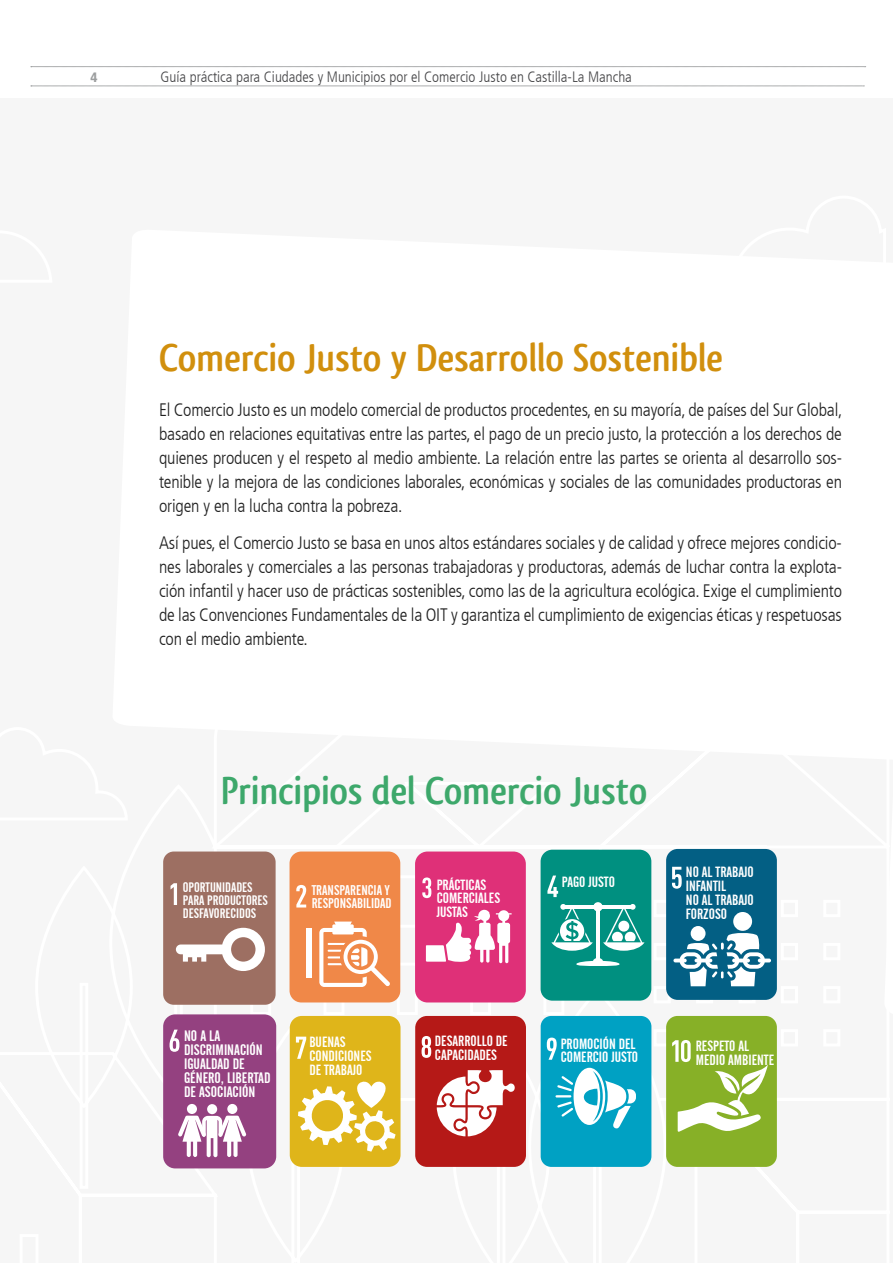
<style>
.page{position:relative;width:893px;height:1263px;background:#fff}
.page>*{position:absolute;margin:0;border:0;box-sizing:border-box;transform-origin:0 0}
.t1{font:700 40.5px "Qlassik";color:#d18f0d}
.t2{font:700 40.5px "Qlassik";color:#3da86b}
.t3{font:300 condensed 18px/24px "Frutiger LT";letter-spacing:-.01em;color:#212121;text-align:justify}
.t4{font:300 condensed 15px "Frutiger LT";color:#464648}
.t5{font:15px/14.1px "Alternate Gothic No 2 BT";color:#fff}
.t6{font:14.7px/14px "Alternate Gothic No 2 BT";color:#fff}
.t7{font:14.1px/13.2px "Alternate Gothic No 2 BT";color:#fff}
.t8{font:13.65px/12.9px "Alternate Gothic No 2 BT";color:#fff}
.t9{font:900 condensed 13.5px "Frutiger LT";color:#9c9e9f}
</style>
<div class="page">
<svg style="left:31px;top:66px;width:835px;height:1px"></svg>
<svg style="left:31px;top:86px;width:833px;height:1px"></svg>
<div style="left:0;top:98px;width:893px;height:1165px;background:#f6f6f6"></div>
<div style="left:290px;top:1016px;width:110px;height:151px;background:#dfb51a;border-radius:12px"></div>
<svg style="left:296px;top:1037px;width:10px;height:22px"></svg>
<svg style="left:298px;top:1081px;width:98px;height:71px"></svg>
<div style="left:541px;top:850px;width:110px;height:151px;background:#009080;border-radius:12px"></div>
<svg style="left:547px;top:875px;width:11px;height:22px"></svg>
<svg style="left:593px;top:902px;width:10px;height:9px"></svg>
<hr style="left:596px;top:909px;width:4px;height:52px;background:#fff">
<hr style="left:563px;top:905px;width:70px;height:4px;background:#fff">
<svg style="left:576px;top:961px;width:44px;height:5px"></svg>
<svg style="left:551px;top:904px;width:42px;height:47px"></svg>
<svg style="left:603px;top:904px;width:41px;height:47px"></svg>
<div style="left:290px;top:851px;width:110px;height:151px;background:#f08848;border-radius:12px"></div>
<svg style="left:319px;top:921px;width:71px;height:66px"></svg>
<div style="left:306px;top:927px;width:6px;height:50px;background:#fff"></div>
<svg style="left:296px;top:885px;width:10px;height:22px"></svg>
<div style="left:666px;top:849px;width:111px;height:151px;background:#035f84;border-radius:12px"></div>
<svg style="left:672px;top:867px;width:10px;height:22px"></svg>
<div style="left:691px;top:926px;width:14px;height:15px;background:#fff;border-radius:50%"></div>
<div style="left:733px;top:912px;width:19px;height:19px;background:#fff;border-radius:50%"></div>
<svg style="left:673px;top:933px;width:98px;height:53px"></svg>
<div style="left:415px;top:1016px;width:111px;height:151px;background:#b51917;border-radius:12px"></div>
<svg style="left:422px;top:1036px;width:9px;height:22px"></svg>
<svg style="left:437px;top:1070px;width:78px;height:66px"></svg>
<div style="left:666px;top:1016px;width:111px;height:151px;background:#87b027;border-radius:11px"></div>
<svg style="left:672px;top:1040px;width:96px;height:92px"></svg>
<div style="left:163px;top:851px;width:113px;height:154px;background:#9d6f62;border-radius:11px"></div>
<svg style="left:171px;top:883px;width:6px;height:22px"></svg>
<svg style="left:176px;top:928px;width:89px;height:43px"></svg>
<div style="left:415px;top:851px;width:111px;height:151px;background:#df3078;border-radius:12px"></div>
<svg style="left:422px;top:877px;width:9px;height:21px"></svg>
<svg style="left:426px;top:910px;width:86px;height:53px"></svg>
<div style="left:541px;top:1016px;width:110px;height:151px;background:#00a1c3;border-radius:11px"></div>
<svg style="left:547px;top:1037px;width:10px;height:23px"></svg>
<svg style="left:556px;top:1068px;width:80px;height:61px"></svg>
<div style="left:163px;top:1014px;width:113px;height:154px;background:#944180;border-radius:12px"></div>
<svg style="left:170px;top:1030px;width:9px;height:22px"></svg>
<div style="left:207px;top:1104px;width:10px;height:10px;background:#fff;border-radius:50%"></div>
<div style="left:187px;top:1104px;width:10px;height:10px;background:#fff;border-radius:50%"></div>
<svg style="left:178px;top:1115px;width:68px;height:42px"></svg>
<div style="left:227px;top:1104px;width:10px;height:10px;background:#fff;border-radius:50%"></div>
<p class="t9" style="left:90px;top:69px;width:9px">4</p>
<p class="t4" style="left:161px;top:68px;width:473px">Guía práctica para Ciudades y Municipios por el Comercio Justo en Castilla-La Mancha</p>
<h1 class="t1" style="left:159px;top:334px;width:566px">Comercio Justo y Desarrollo Sostenible</h1>
<p class="t3" style="left:159px;top:398px;width:685px">El Comercio Justo es un modelo comercial de productos procedentes, en su mayoría, de países del Sur Global, basado en relaciones equitativas entre las partes, el pago de un precio justo, la protección a los derechos de quienes producen y el respeto al medio ambiente. La relación entre las partes se orienta al desarrollo sos&shy;tenible y la mejora de las condiciones laborales, económicas y sociales de las comunidades productoras en origen y en la lucha contra la pobreza.</p>
<p class="t3" style="left:159px;top:530px;width:684px">Así pues, el Comercio Justo se basa en unos altos estándares sociales y de calidad y ofrece mejores condicio&shy;nes laborales y comerciales a las personas trabajadoras y productoras, además de luchar contra la explota&shy;ción infantil y hacer uso de prácticas sostenibles, como las de la agricultura ecológica. Exige el cumplimiento de las Convenciones Fundamentales de la OIT y garantiza el cumplimiento de exigencias éticas y respetuosas con el medio ambiente.</p>
<h1 class="t2" style="left:221px;top:767px;width:428px">Principios del Comercio Justo</h1>
<p class="t8" style="left:183px;top:881px;width:87px">OPORTUNIDADES<br>PARA PRODUCTORES<br>DESFAVORECIDOS</p>
<p class="t6" style="left:437px;top:878px;width:65px">PRÁCTICAS<br>COMERCIALES<br>JUSTAS</p>
<p class="t7" style="left:312px;top:883px;width:81px">TRANSPARENCIA Y<br>RESPONSABILIDAD</p>
<p class="t6" style="left:562px;top:875px;width:55px">PAGO JUSTO</p>
<p class="t6" style="left:686px;top:865px;width:69px">NO AL TRABAJO<br>INFANTIL<br>NO AL TRABAJO<br>FORZOSO</p>
<p class="t5" style="left:184px;top:1028px;width:88px">NO A LA<br>DISCRIMINACIÓN<br>IGUALDAD DE<br>GÉNERO, LIBERTAD<br>DE ASOCIACIÓN</p>
<p class="t6" style="left:309px;top:1035px;width:64px">BUENAS<br>CONDICIONES<br>DE TRABAJO</p>
<p class="t6" style="left:435px;top:1034px;width:74px">DESARROLLO DE<br>CAPACIDADES</p>
<p class="t6" style="left:696px;top:1039px;width:80px">RESPETO AL<br>MEDIO AMBIENTE</p>
<p class="t6" style="left:561px;top:1037px;width:79px">PROMOCIÓN DEL<br>COMERCIO JUSTO</p>
</div>
